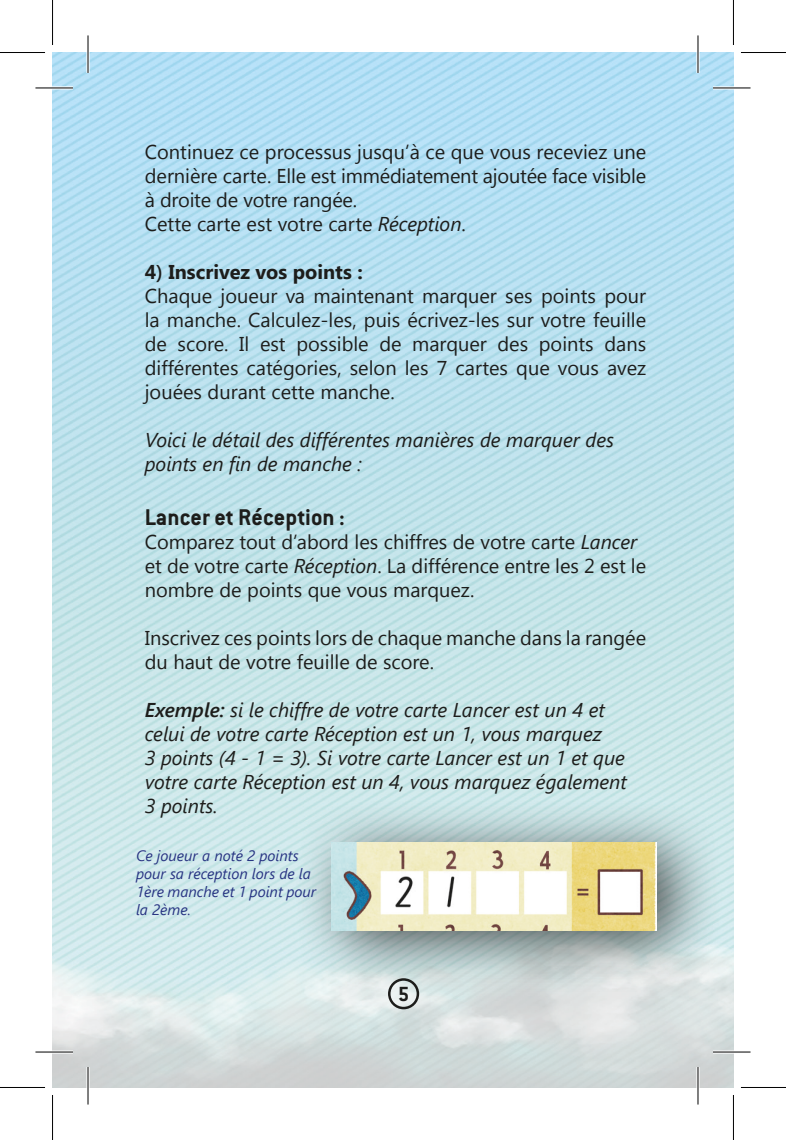
<style>
.page{position:relative;width:786px;height:1140px;background:#fff}
.page>*{position:absolute;margin:0;border:0;box-sizing:border-box;transform-origin:0 0}
.t1{font:700 25px "Conduit ITC";color:#1d1d1b}
.t2{font:700 22.5px "Conduit ITC";color:#1d1d1b}
.t3{font:20px/24px "Segoe UI";color:#1d1d1b;text-align:justify}
.t4{font:italic 20px "Segoe UI";color:#1d1d1b}
.t5{font:700 20px "Segoe UI";color:#1d1d1b}
.t6{font:italic 15px "Segoe UI";color:#283583}
.s1{font-style:italic}
.s2{font-weight:600}
</style>
<div class="page">
<img style="left:52px;top:52px;width:681px;height:1035px">
<div style="left:388px;top:978px;width:31px;height:31px;border:2px solid #1d1d1b;border-radius:50%"></div>
<div style="left:293px;top:799px;width:431px;height:195px;background:#1d1d1b;opacity:.75"></div>
<img style="left:331px;top:842px;width:325px;height:88px">
<hr style="left:35px;top:86px;width:38px;height:3px;background:#fff">
<hr style="left:712px;top:86px;width:38px;height:3px;background:#fff">
<hr style="left:35px;top:1050px;width:38px;height:3px;background:#fff">
<hr style="left:712px;top:1050px;width:38px;height:3px;background:#fff">
<hr style="left:86px;top:35px;width:3px;height:38px;background:#fff">
<hr style="left:86px;top:1067px;width:3px;height:37px;background:#fff">
<hr style="left:696px;top:35px;width:3px;height:38px;background:#fff">
<hr style="left:696px;top:1067px;width:3px;height:37px;background:#fff">
<hr style="left:35px;top:88px;width:38px;height:1px;background:#000">
<hr style="left:712px;top:88px;width:38px;height:1px;background:#000">
<hr style="left:35px;top:1051px;width:38px;height:1px;background:#000">
<hr style="left:712px;top:1051px;width:38px;height:1px;background:#000">
<hr style="left:88px;top:35px;width:1px;height:38px;background:#000">
<hr style="left:88px;top:1067px;width:1px;height:37px;background:#000">
<hr style="left:697px;top:35px;width:1px;height:38px;background:#000">
<hr style="left:697px;top:1067px;width:1px;height:37px;background:#000">
<hr style="left:0;top:52px;width:45px;height:1px;background:#000">
<hr style="left:740px;top:52px;width:45px;height:1px;background:#000">
<hr style="left:0;top:1087px;width:45px;height:1px;background:#000">
<hr style="left:740px;top:1087px;width:45px;height:1px;background:#000">
<hr style="left:52px;top:0;width:1px;height:45px;background:#000">
<hr style="left:52px;top:1095px;width:1px;height:45px;background:#000">
<hr style="left:732px;top:0;width:1px;height:45px;background:#000">
<hr style="left:732px;top:1095px;width:1px;height:45px;background:#000">
<p class="t3" style="left:145px;top:139px;width:503px">Continuez ce processus jusqu’à ce que vous receviez une dernière carte. Elle est immédiatement ajoutée face visible à droite de votre rangée.</p>
<p class="t3" style="left:145px;top:211px;width:322px">Cette carte est votre carte <span class="s1">Réception</span>.</p>
<p class="t5" style="left:145px;top:260px;width:219px">4<span class="s2">)</span> Inscrivez vos points :</p>
<p class="t3" style="left:145px;top:283px;width:503px">Chaque joueur va maintenant marquer ses points pour la manche. Calculez-les, puis écrivez-les sur votre feuille de score. Il est possible de marquer des points dans différentes catégories, selon les 7 cartes que vous avez jouées durant cette manche.</p>
<p class="t4" style="left:145px;top:428px;width:470px">Voici le détail des différentes manières de marquer des</p>
<p class="t4" style="left:145px;top:452px;width:218px">points en fin de manche :</p>
<p class="t1" style="left:145px;top:502px;width:201px">Lancer et Réception :</p>
<p class="t3" style="left:145px;top:529px;width:494px">Comparez tout d’abord les chiffres de votre carte <span class="s1">Lancer</span></p>
<p class="t3" style="left:145px;top:553px;width:502px">et de votre carte <span class="s1">Réception</span>. La différence entre les 2 est le</p>
<p class="t3" style="left:145px;top:577px;width:331px">nombre de points que vous marquez.</p>
<p class="t3" style="left:145px;top:625px;width:503px">Inscrivez ces points lors de chaque manche dans la rangée</p>
<p class="t3" style="left:145px;top:649px;width:291px">du haut de votre feuille de score.</p>
<p class="t4" style="left:145px;top:698px;width:461px"><span class="s2">Exemple:</span> si le chiffre de votre carte Lancer est un 4 et</p>
<p class="t4" style="left:145px;top:722px;width:458px">celui de votre carte Réception est un 1, vous marquez</p>
<p class="t4" style="left:145px;top:746px;width:481px">3 points (4 - 1 = 3). Si votre carte Lancer est un 1 et que</p>
<p class="t4" style="left:145px;top:770px;width:483px">votre carte Réception est un 4, vous marquez également</p>
<p class="t4" style="left:145px;top:794px;width:74px">3 points.</p>
<p class="t6" style="left:136px;top:847px;width:164px">Ce joueur a noté 2 points</p>
<p class="t6" style="left:136px;top:865px;width:176px">pour sa réception lors de la</p>
<p class="t6" style="left:136px;top:883px;width:182px">1ère manche et 1 point pour</p>
<p class="t6" style="left:136px;top:901px;width:56px">la 2ème.</p>
<p class="t2" style="left:398px;top:980px;width:13px">5</p>
</div>
